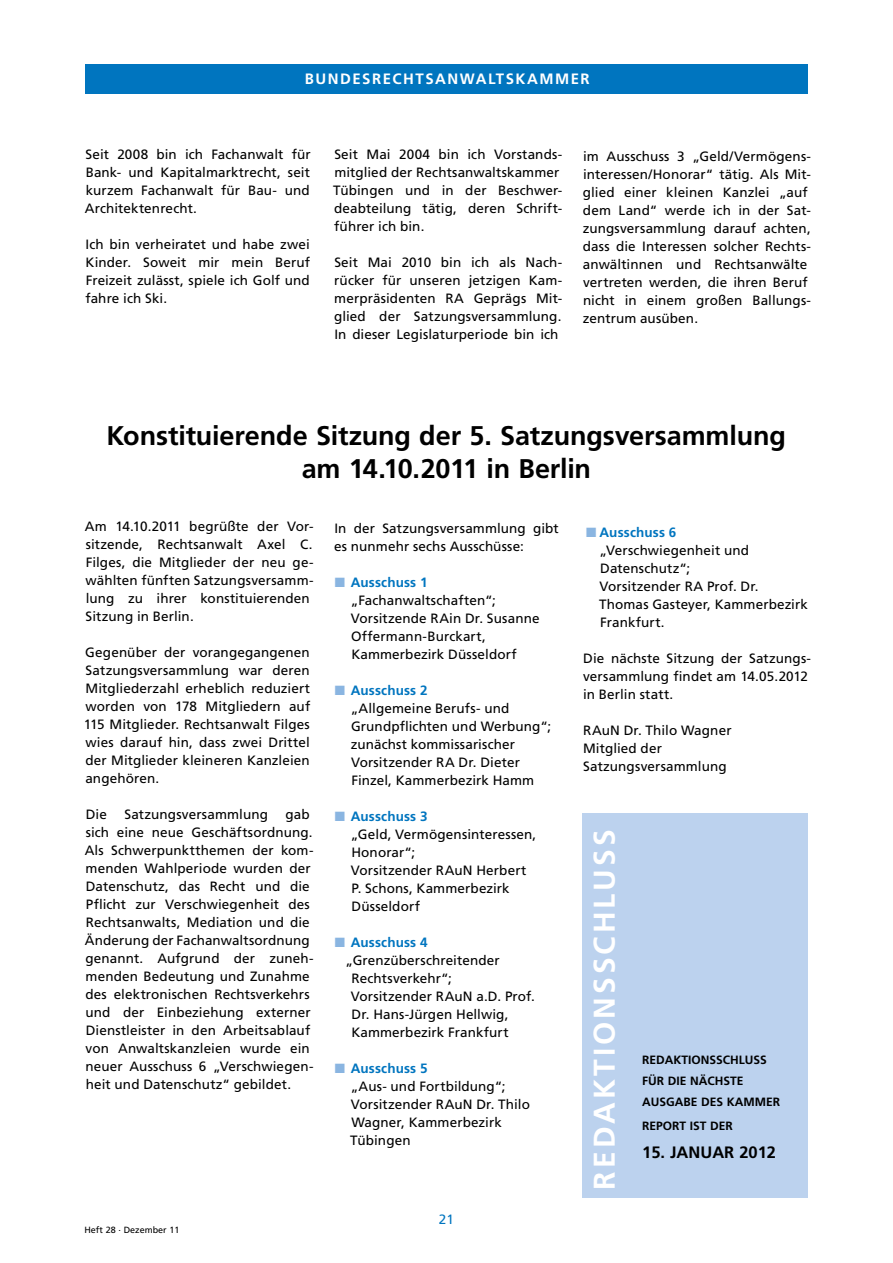
<style>
.page{position:relative;width:893px;height:1263px;background:#fff}
.page>*{position:absolute;margin:0;border:0;box-sizing:border-box;transform-origin:0 0}
.t1{font:700 30px "Frutiger";color:#fff}
.t2{font:700 27px/32.5px "Frutiger";letter-spacing:-.005em;color:#000;text-align:center}
.t3{font:700 16.5px "Frutiger";color:#000}
.t4{font:700 15px "Frutiger";color:#fff}
.t5{font:13.5px/18px "Frutiger";letter-spacing:.01em;color:#000}
.t6{font:700 13.5px "Frutiger";letter-spacing:.01em;color:#0075bf}
.t7{font:13.5px "Frutiger";color:#0075bf}
.t8{font:700 12px/21px "Frutiger";color:#000}
.t9{font:9px "Frutiger";color:#000}
.s1{color:#8ab5e1}
.s2{font-weight:700;color:#0075bf}
</style>
<div class="page">
<div style="left:85px;top:64px;width:723px;height:30px;background:#0075bf"></div>
<div style="left:583px;top:813px;width:225px;height:385px;background:#bcd2ee"></div>
<p class="t4" style="left:305px;top:70px;width:13px">bundesrechtsanwaltska</p>
<p class="t4" style="left:539px;top:70px;width:42px">mmer</p>
<p class="t5" style="left:85px;top:145px;width:227px;text-align:justify">Seit 2008 bin ich Fachanwalt für Bank- und Kapitalmarktrecht, seit kurzem Fachanwalt für Bau- und Architektenrecht.</p>
<p class="t5" style="left:86px;top:235px;width:226px;text-align:justify">Ich bin verheiratet und habe zwei Kinder. Soweit mir mein Beruf Freizeit zulässt, spiele ich Golf und fahre ich Ski.</p>
<p class="t5" style="left:333px;top:145px;width:230px">Seit Mai 2004 bin ich Vorstands&shy;mitglied der Rechtsanwaltskammer<br>Tübingen und in der Beschwer&shy;deabteilung tätig, deren Schrift&shy;führer ich bin.</p>
<p class="t5" style="left:334px;top:253px;width:230px;text-align:justify">Seit Mai 2010 bin ich als Nach&shy;rücker für unseren jetzigen Kam&shy;merpräsidenten RA Geprägs Mit&shy;glied der Satzungsversammlung.<br>In dieser Legislaturperiode bin ich</p>
<p class="t5" style="left:583px;top:147px;width:230px">im Ausschuss 3 „Geld/Vermögens&shy;interessen/Honorar“ tätig. Als Mit&shy;glied einer kleinen Kanzlei „auf dem Land“ werde ich in der Sat&shy;zungsversammlung darauf achten, dass die Interessen solcher Rechts&shy;anwältinnen und Rechtsanwälte vertreten werden, die ihren Beruf nicht in einem großen Ballungs&shy;zentrum ausüben.</p>
<h2 class="t2" style="left:106px;top:419px;width:681px">Konstituierende Sitzung der 5. Satzungsversammlung am 14.10.2011 in Berlin</h2>
<p class="t5" style="left:85px;top:517px;width:230px">Am 14.10.2011 begrüßte der Vor&shy;sitzende, Rechtsanwalt Axel C.<br>Filges, die Mitglieder der neu ge&shy;wählten fünften Satzungsversamm&shy;lung zu ihrer konstituierenden<br>Sitzung in Berlin.</p>
<p class="t5" style="left:84px;top:643px;width:228px;text-align:justify">Gegenüber der vorangegangenen Satzungsversammlung war deren Mitgliederzahl erheblich reduziert worden von 178 Mitgliedern auf 115 Mitglieder. Rechtsanwalt Filges wies darauf hin, dass zwei Drittel der Mitglieder kleineren Kanzleien angehören.</p>
<p class="t5" style="left:86px;top:805px;width:23px">Die</p>
<p class="t5" style="left:124px;top:805px;width:145px">Satzungsversammlung</p>
<p class="t5" style="left:85px;top:805px;width:230px;text-indent:201px">gab sich eine neue Geschäftsordnung.<br>Als Schwerpunktthemen der kom&shy;menden Wahlperiode wurden der<br>Datenschutz, das Recht und die<br>Pflicht zur Verschwiegenheit des<br>Rechtsanwalts, Mediation und die<br>Änderung der Fachanwaltsordnung genannt. Aufgrund der zuneh&shy;menden Bedeutung und Zunahme des elektronischen Rechtsverkehrs und der Einbeziehung externer<br>Dienstleister in den Arbeitsablauf von Anwaltskanzleien wurde ein neuer Ausschuss 6 „Verschwiegen&shy;heit und Datenschutz“ gebildet.</p>
<p class="t5" style="left:334px;top:519px;width:226px">In der Satzungsversammlung gibt es nunmehr sechs Ausschüsse:</p>
<p class="t5" style="left:351px;top:573px;width:190px;text-indent:-16px"><span class="s1">■</span> <span class="s2">Ausschuss 1 </span>„Fachanwaltschaften“;<br>Vorsitzende RAin Dr. Susanne<br>Offermann-Burckart,<br>Kammerbezirk Düsseldorf</p>
<p class="t5" style="left:351px;top:681px;width:202px;text-indent:-16px"><span class="s1">■</span> <span class="s2">Ausschuss 2<br></span>„Allgemeine Berufs- und<br>Grundpflichten und Werbung“; zunächst kommissarischer<br>Vorsitzender RA Dr. Dieter<br>Finzel, Kammerbezirk Hamm</p>
<p class="t5" style="left:351px;top:807px;width:187px;text-indent:-16px"><span class="s1">■</span> <span class="s2">Ausschuss 3<br></span>„Geld, Vermögensinteressen,<br>Honorar“;<br>Vorsitzender RAuN Herbert<br>P. Schons, Kammerbezirk<br>Düsseldorf</p>
<p class="t6" style="left:335px;top:934px;width:94px"><span class="s1">■</span> Ausschuss 4</p>
<p class="t5" style="left:346px;top:951px;width:156px">„Grenzüberschreitender</p>
<p class="t5" style="left:351px;top:969px;width:102px">Rechtsverkehr“;</p>
<p class="t5" style="left:351px;top:987px;width:185px">Vorsitzender RAuN a.D. Prof.</p>
<p class="t5" style="left:351px;top:1005px;width:159px">Dr. Hans-Jürgen Hellwig,</p>
<p class="t5" style="left:351px;top:1023px;width:159px">Kammerbezirk Frankfurt</p>
<p class="t5" style="left:350px;top:1059px;width:181px;text-indent:-15px"><span class="s1">■</span> <span class="s2">Ausschuss 5<br></span>„Aus- und Fortbildung“;<br>Vorsitzender RAuN Dr. Thilo<br>Wagner, Kammerbezirk<br>Tübingen</p>
<p class="t9" style="left:84px;top:1225px;width:97px">Heft 28 . Dezember 11</p>
<p class="t7" style="left:439px;top:1211px;width:17px">21</p>
<p class="t5" style="left:599px;top:523px;width:210px;text-indent:-13px"><span class="s1">■</span> <span class="s2">Ausschuss 6<br></span>„Verschwiegenheit und<br>Datenschutz“;<br>Vorsitzender RA Prof. Dr.<br>Thomas Gasteyer, Kammerbezirk<br>Frankfurt.</p>
<p class="t5" style="left:583px;top:649px;width:229px">Die nächste Sitzung der Satzungs&shy;versammlung findet am 14.05.2012 in Berlin statt.</p>
<p class="t5" style="left:583px;top:721px;width:150px">RAuN Dr. Thilo Wagner<br>Mitglied der<br>Satzungsversammlung</p>
<h1 class="t1" style="left:587px;top:1189px;width:357px;rotate:-90deg">Redaktionsschluss</h1>
<p class="t8" style="left:642px;top:1049px;width:33px">Redaktionsschluss für die</p>
<p class="t8" style="left:690px;top:1070px;width:26px">nächste</p>
<p class="t8" style="left:642px;top:1091px;width:18px">Ausgabe</p>
<p class="t8" style="left:701px;top:1091px;width:8px">des</p>
<p class="t8" style="left:727px;top:1091px;width:47px">Kammer</p>
<p class="t8" style="left:642px;top:1115px;width:16px">Report</p>
<p class="t8" style="left:690px;top:1115px;width:7px">ist</p>
<p class="t8" style="left:710px;top:1115px;width:9px">der</p>
<p class="t3" style="left:642px;top:1142px;width:47px">15. Januar</p>
<p class="t3" style="left:739px;top:1142px;width:38px">2012</p>
</div>
